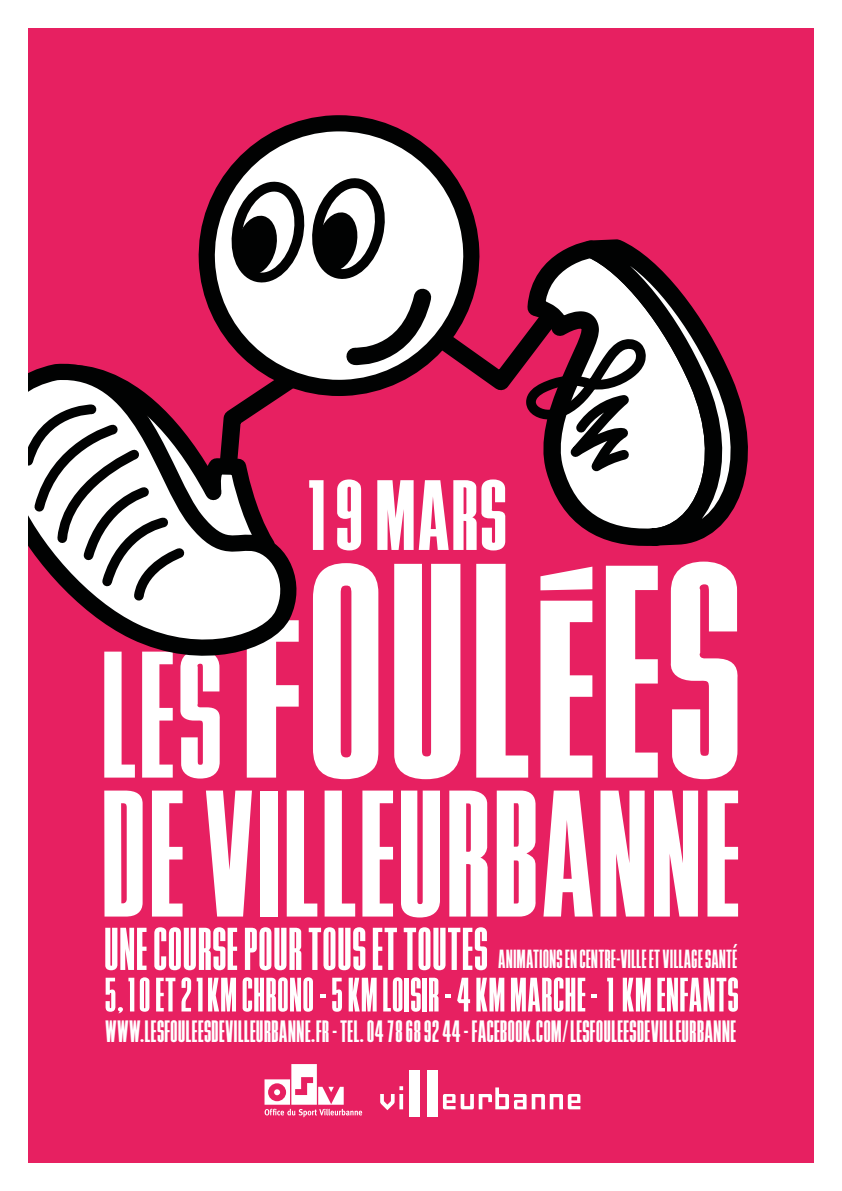
<style>
.page{position:relative;width:842px;height:1191px;background:#fff}
.page>*{position:absolute;margin:0;border:0;box-sizing:border-box;transform-origin:0 0}
.t1{font:104.6px "Bee Four";color:#fff;scale:1.36 1}
.t2{font:63.2px "Bee Four";letter-spacing:.005em;color:#fff;scale:1.15 1}
.t3{font:50.6px "Bee Four";color:#fff;scale:1.15 1}
.t4{font:32.4px "Bee Four";color:#fff;scale:1.15 1}
.t5{font:27.4px "Bee Four";color:#fff;scale:1.15 1}
</style>
<div class="page">
<div style="left:28px;top:28px;width:786px;height:1134px;background:#e72061"></div>
<svg style="left:104px;top:655px;width:31px;height:122px"></svg>
<svg style="left:142px;top:655px;width:31px;height:122px"></svg>
<svg style="left:180px;top:655px;width:40px;height:123px"></svg>
<svg style="left:247px;top:655px;width:52px;height:122px"></svg>
<svg style="left:313px;top:563px;width:65px;height:216px"></svg>
<svg style="left:394px;top:564px;width:66px;height:215px;background:#fbdce6"></svg>
<svg style="left:476px;top:564px;width:52px;height:213px"></svg>
<svg style="left:540px;top:600px;width:52px;height:177px"></svg>
<svg style="left:606px;top:566px;width:52px;height:211px"></svg>
<svg style="left:670px;top:561px;width:68px;height:218px"></svg>
<svg style="left:104px;top:790px;width:39px;height:126px;background:#fbdde7"></svg>
<svg style="left:152px;top:790px;width:31px;height:126px"></svg>
<svg style="left:206px;top:790px;width:46px;height:126px"></svg>
<div style="left:260px;top:790px;width:17px;height:126px;background:#fff"></div>
<svg style="left:287px;top:790px;width:30px;height:126px"></svg>
<svg style="left:325px;top:790px;width:30px;height:126px"></svg>
<svg style="left:362px;top:790px;width:31px;height:126px"></svg>
<svg style="left:401px;top:790px;width:39px;height:127px;background:#fbdee7"></svg>
<svg style="left:449px;top:790px;width:39px;height:126px;background:#fbe0e9"></svg>
<svg style="left:497px;top:790px;width:39px;height:126px;background:#fbe2ea"></svg>
<svg style="left:543px;top:790px;width:50px;height:126px"></svg>
<svg style="left:600px;top:790px;width:45px;height:126px;background:#fbdde7"></svg>
<svg style="left:654px;top:790px;width:44px;height:126px;background:#fbe1ea"></svg>
<svg style="left:707px;top:790px;width:31px;height:126px"></svg>
<svg style="left:540px;top:566px;width:52px;height:24px"></svg>
<svg style="left:264px;top:1064px;width:98px;height:53px"></svg>
<svg style="left:380px;top:1086px;width:23px;height:24px"></svg>
<svg style="left:399px;top:1094px;width:4px;height:15px"></svg>
<svg style="left:443px;top:1094px;width:12px;height:15px"></svg>
<svg style="left:461px;top:1087px;width:119px;height:22px"></svg>
<div style="left:409px;top:1071px;width:11px;height:46px;background:#fff"></div>
<div style="left:427px;top:1071px;width:11px;height:46px;background:#fff"></div>
<svg style="left:198px;top:115px;width:260px;height:191px"></svg>
<svg style="left:28px;top:363px;width:271px;height:292px"></svg>
<svg style="left:558px;top:268px;width:190px;height:278px"></svg>
<svg style="left:28px;top:399px;width:161px;height:208px;background:#ada0a5"></svg>
<svg style="left:208px;top:180px;width:451px;height:320px"></svg>
<h1 class="t1" style="left:299px;top:458px;width:154px">19 MARS</h1>
<h2 class="t2" style="left:104px;top:914px;width:335px">UNE COURSE POUR TOUS ET TOUTES</h2>
<p class="t5" style="left:498px;top:944px;width:209px">ANIMATIONS EN CENTRE-VILLE ET VILLAGE SANTÉ</p>
<h3 class="t3" style="left:104px;top:967px;width:553px">5,10 ET 21KM CHRONO - 5 KM LOISIR - 4 KM MARCHE - 1 KM ENFANTS</h3>
<p class="t4" style="left:105px;top:1013px;width:550px">WWW.LESFOULEESDEVILLEURBANNE.FR - TEL. 04 78 68 92 44 - FACEBOOK.COM/LESFOULEESDEVILLEURBANNE</p>
</div>
